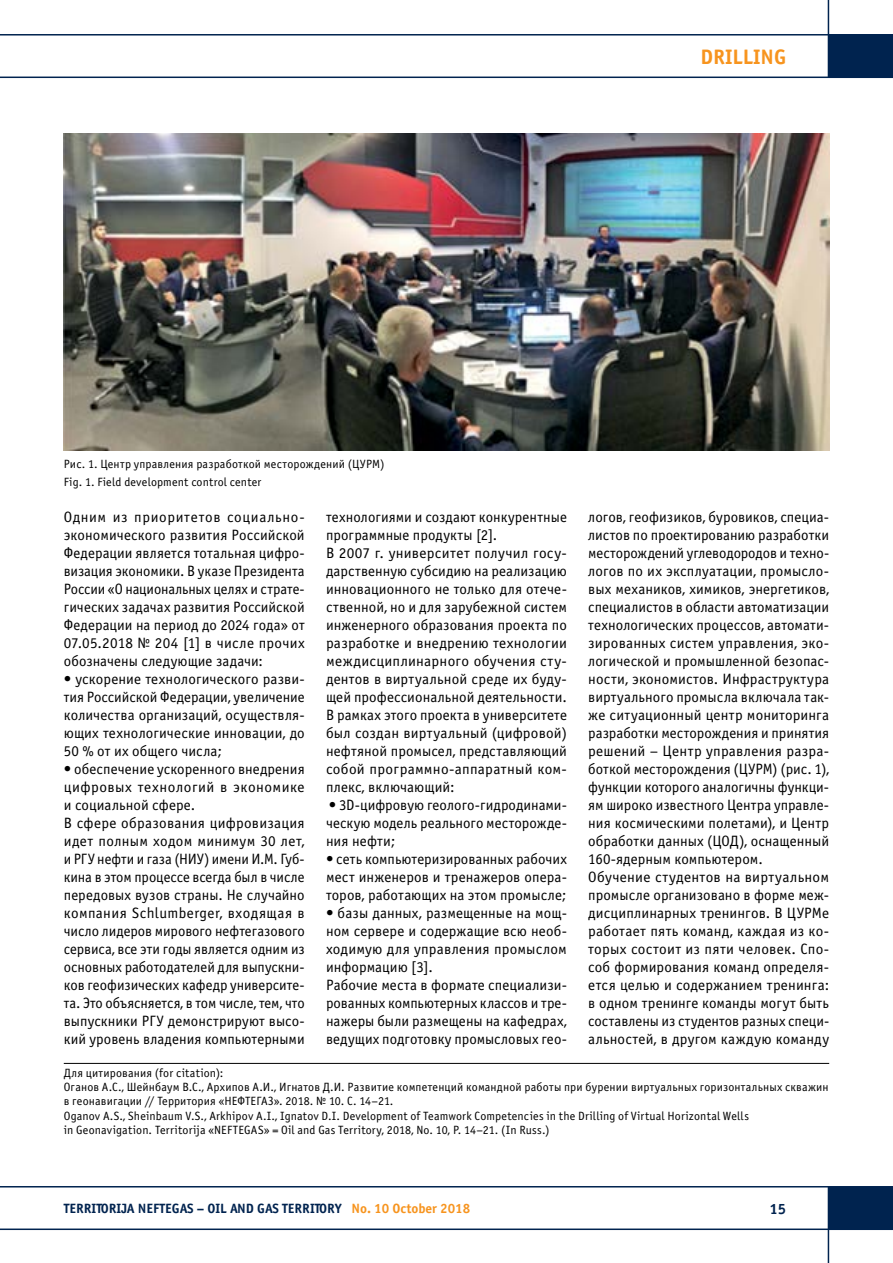
<style>
.page{position:relative;width:893px;height:1263px;background:#fff}
.page>*{position:absolute;margin:0;border:0;box-sizing:border-box;transform-origin:0 0}
.t1{font:700 21px "Officina Sans C";color:#f7941e}
.t2{font:15px/18px "Officina Sans C";letter-spacing:.005em;color:#000;text-align:justify}
.t3{font:700 15px "Officina Sans C";color:#00234f}
.t4{font:700 13.5px "Officina Sans C";color:#00234f}
.t5{font:12px/14.4px "Officina Sans C";letter-spacing:.015em;color:#000}
.s1{color:#f7941e}
</style>
<div class="page">
<hr style="left:828px;top:0;width:1px;height:78px;background:#00234f">
<div style="left:828px;top:35px;width:65px;height:42px;background:#00234f"></div>
<hr style="left:0;top:77px;width:893px;height:1px;background:#00234f">
<hr style="left:0;top:34px;width:893px;height:2px;background:#00234f">
<hr style="left:828px;top:1186px;width:1px;height:77px;background:#00234f">
<div style="left:828px;top:1187px;width:65px;height:42px;background:#00234f"></div>
<hr style="left:0;top:1186px;width:893px;height:1px;background:#00234f">
<hr style="left:0;top:1228px;width:893px;height:2px;background:#00234f">
<hr style="left:64px;top:1063px;width:765px;height:1px;background:#000">
<img style="left:64px;top:133px;width:765px;height:317px">
<p class="t5" style="left:64px;top:455px;width:322px;line-height:18px">Рис. 1. Центр управления разработкой месторождений (ЦУРМ)<br>Fig. 1. Field development control center</p>
<h1 class="t1" style="left:700px;top:45px;width:87px">DRILLING</h1>
<p class="t2" style="left:588px;top:508px;width:242px;text-align:left">логов, геофизиков, буровиков, специа&shy;листов по проектированию разработки месторождений углеводородов и техно&shy;логов по их эксплуатации, промысло&shy;вых механиков, химиков, энергетиков, специалистов в области автоматизации технологических процессов, автомати&shy;зированных систем управления, эко&shy;логической и промышленной безопас&shy;ности, экономистов. Инфраструктура виртуального промысла включала так&shy;же ситуационный центр мониторинга разработки месторождения и принятия решений – Центр управления разра&shy;боткой месторождения (ЦУРМ) (рис. 1), функции которого аналогичны функци&shy;ям широко известного Центра управле&shy;ния космическими полетами), и Центр обработки данных (ЦОД), оснащенный 160-ядерным компьютером.<br>Обучение студентов на виртуальном промысле организовано в форме меж&shy;дисциплинарных тренингов. В ЦУРМе работает пять команд, каждая из ко&shy;торых состоит из пяти человек. Спо&shy;соб формирования команд определя&shy;ется целью и содержанием тренинга: в одном тренинге команды могут быть составлены из студентов разных специ&shy;альностей, в другом каждую команду</p>
<p class="t5" style="left:64px;top:1065px;width:766px">Для цитирования (for citation):<br>Оганов А.С., Шейнбаум В.С., Архипов А.И., Игнатов Д.И. Развитие компетенций командной работы при бурении виртуальных горизонтальных скважин в геонавигации // Территория «НЕФТЕГАЗ». 2018. № 10. С. 14–21.<br>Oganov A.S., Sheinbaum V.S., Arkhipov A.I., Ignatov D.I. Development of Teamwork Competencies in the Drilling of Virtual Horizontal Wells<br>in Geonavigation. Territorija «NEFTEGAS» = Oil and Gas Territory, 2018, No. 10, P. 14–21. (In Russ.)</p>
<p class="t2" style="left:64px;top:508px;width:242px">Одним из приоритетов социально&shy;экономического развития Российской Федерации является тотальная цифро&shy;визация экономики. В указе Президента России «О национальных целях и страте&shy;гических задачах развития Российской Федерации на период до 2024 года» от 07.05.2018 № 204 [1] в числе прочих обозначены следующие задачи:</p>
<p class="t2" style="left:64px;top:670px;width:242px">• ускорение технологического разви&shy;тия Российской Федерации, увеличение количества организаций, осуществля&shy;ющих технологические инновации, до 50 % от их общего числа;</p>
<p class="t2" style="left:64px;top:760px;width:242px;text-align:left">• обеспечение ускоренного внедрения цифровых технологий в экономике и социальной сфере.<br>В сфере образования цифровизация идет полным ходом минимум 30 лет, и РГУ нефти и газа (НИУ) имени И.М. Губ&shy;кина в этом процессе всегда был в числе передовых вузов страны. Не случайно компания Schlumberger, входящая в число лидеров мирового нефтегазового сервиса, все эти годы является одним из основных работодателей для выпускни&shy;ков геофизических кафедр университе&shy;та. Это объясняется, в том числе, тем, что выпускники РГУ демонстрируют высо&shy;кий уровень владения компьютерными</p>
<p class="t2" style="left:326px;top:508px;width:242px;text-align:left">технологиями и создают конкурентные программные продукты [2].<br>В 2007 г. университет получил госу&shy;дарственную субсидию на реализацию инновационного не только для отече&shy;ственной, но и для зарубежной систем инженерного образования проекта по разработке и внедрению технологии междисциплинарного обучения сту&shy;дентов в виртуальной среде их буду&shy;щей профессиональной деятельности.<br>В рамках этого проекта в университете был создан виртуальный (цифровой) нефтяной промысел, представляющий собой программно-аппаратный ком&shy;плекс, включающий:</p>
<p class="t2" style="left:326px;top:796px;width:242px">• 3D-цифровую геолого-гидродинами&shy;ческую модель реального месторожде&shy;ния нефти;</p>
<p class="t2" style="left:326px;top:850px;width:242px">• сеть компьютеризированных рабочих мест инженеров и тренажеров опера&shy;торов, работающих на этом промысле;</p>
<p class="t2" style="left:326px;top:904px;width:242px;text-align:left">• базы данных, размещенные на мощ&shy;ном сервере и содержащие всю необ&shy;ходимую для управления промыслом информацию [3].<br>Рабочие места в формате специализи&shy;рованных компьютерных классов и тре&shy;нажеры были размещены на кафедрах, ведущих подготовку промысловых гео-</p>
<p class="t4" style="left:64px;top:1201px;width:408px">TERRITORIJA NEFTEGAS – OIL AND GAS TERRITORY <span class="s1">No. 10 October 2018</span></p>
<p class="t3" style="left:770px;top:1200px;width:18px">15</p>
</div>
